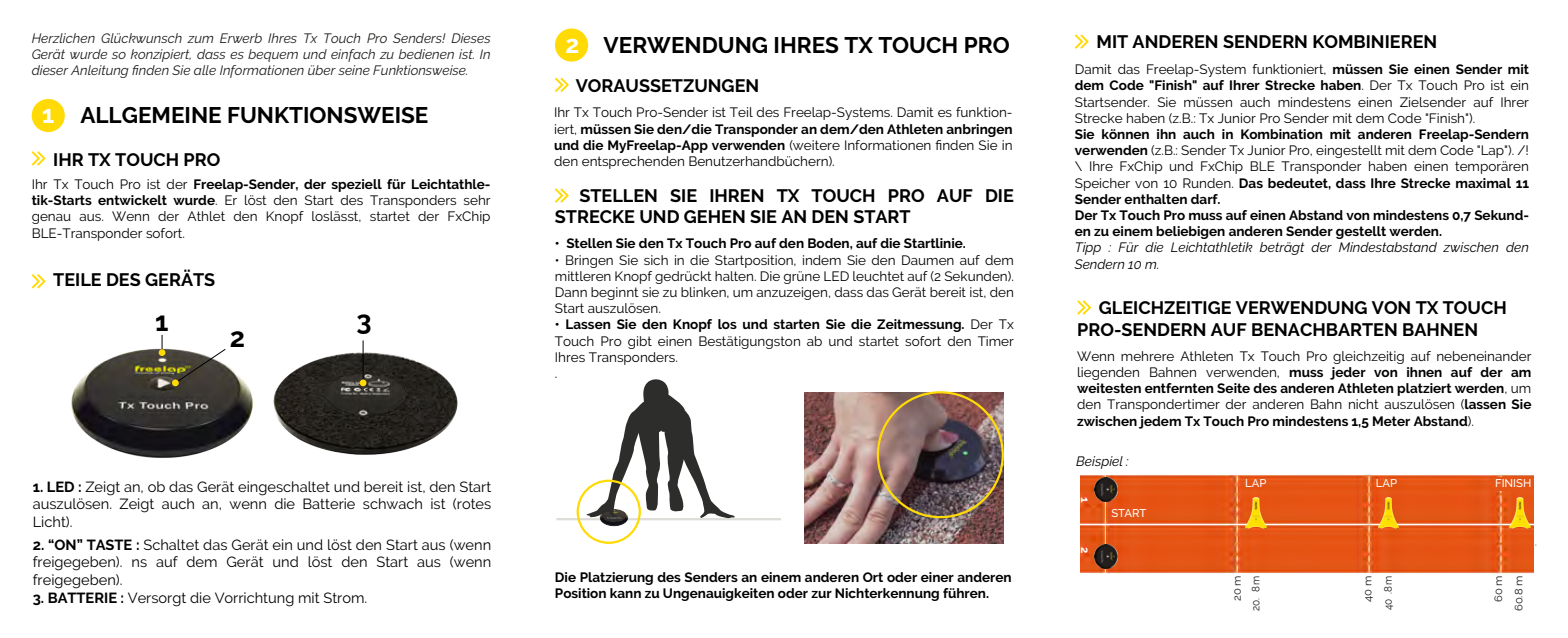
<style>
.page{position:relative;width:1568px;height:638px;background:#fff}
.page>*{position:absolute;margin:0;border:0;box-sizing:border-box;transform-origin:0 0}
.t1{font:700 27px "Raleway";color:#000}
.t2{font:700 24.53px "Raleway";color:#fff}
.t3{font:700 22.5px "Raleway";color:#000}
.t4{font:700 18px/21.6px "Raleway";color:#000}
.t5{font:14.62px/17.6px "Raleway";color:#000;text-align:justify}
.t6{font:13.5px/16.2px "Raleway";color:#000;text-align:justify}
.t7{font:700 13.5px/16.2px "Raleway";color:#000}
.t8{font:italic 13.5px/16.2px "Raleway";color:#1d1d1b;text-align:justify}
.t9{font:italic 13.5px/16.2px "Raleway";color:#000}
.t10{font:500 11.25px "Raleway";color:#fff}
.t11{font:700 11.25px "Raleway";color:#fff}
.t12{font:10.58px/20.2px "Raleway";color:#1d1d1b;text-align:right;scale:1.06 1}
.t13{font:10.58px "Raleway";color:#1d1d1b;scale:.94 1}
.s1{font-weight:700}
.s2{font-weight:400}
</style>
<div class="page">
<div style="left:32px;top:99px;width:33px;height:33px;background:#ffda05;border-radius:50%"></div>
<div style="left:555px;top:28px;width:33px;height:34px;background:#ffda05;border-radius:50%"></div>
<svg style="left:1077px;top:300px;width:14px;height:15px"></svg>
<svg style="left:1075px;top:34px;width:13px;height:15px"></svg>
<svg style="left:32px;top:151px;width:14px;height:14px"></svg>
<svg style="left:32px;top:274px;width:14px;height:14px"></svg>
<svg style="left:555px;top:78px;width:14px;height:14px"></svg>
<svg style="left:555px;top:188px;width:14px;height:15px"></svg>
<img style="left:71px;top:334px;width:182px;height:124px">
<img style="left:273px;top:340px;width:185px;height:115px">
<svg style="left:162px;top:335px;width:1px;height:14px"></svg>
<div style="left:159px;top:349px;width:6px;height:7px;background:#ffda05;border-radius:50%"></div>
<hr style="left:363px;top:340px;width:1px;height:43px;background:#000">
<div style="left:360px;top:379px;width:6px;height:7px;background:#ffda05;border-radius:50%"></div>
<svg style="left:175px;top:348px;width:51px;height:36px"></svg>
<div style="left:172px;top:379px;width:7px;height:7px;background:#ffda05;border-radius:50%"></div>
<img style="left:1080px;top:474px;width:453px;height:100px">
<div style="left:1492px;top:477px;width:40px;height:13px;background:#e55516"></div>
<img style="left:1509px;top:497px;width:21px;height:31px">
<img style="left:1378px;top:497px;width:21px;height:31px">
<img style="left:1245px;top:497px;width:21px;height:31px">
<div style="left:1086px;top:542px;width:14px;height:14px;background:#e55516;border-radius:50%"></div>
<div style="left:1086px;top:493px;width:14px;height:13px;background:#e55516;border-radius:50%"></div>
<img style="left:1095px;top:478px;width:22px;height:23px">
<img style="left:1095px;top:545px;width:22px;height:24px">
<img style="left:804px;top:392px;width:200px;height:151px">
<hr style="left:556px;top:518px;width:225px;height:2px;background:#dddcd9">
<img style="left:597px;top:518px;width:35px;height:17px">
<svg style="left:583px;top:379px;width:152px;height:139px"></svg>
<div style="left:576px;top:479px;width:65px;height:65px;border:2px solid #ffda05;border-radius:50%"></div>
<p class="t8" style="left:32px;top:30px;width:460px">Herzlichen Glückwunsch zum Erwerb Ihres Tx Touch Pro Senders! Dieses Gerät wurde so konzipiert, dass es bequem und einfach zu bedienen ist. In dieser Anleitung finden Sie alle Informationen über seine Funktionsweise.</p>
<h3 class="t3" style="left:80px;top:102px;width:350px">ALLGEMEINE FUNKTIONSWEISE</h3>
<h2 class="t2" style="left:42px;top:101px;width:14px">1</h2>
<h3 class="t4" style="left:53px;top:149px;width:169px">IHR TX TOUCH PRO</h3>
<p class="t6" style="left:32px;top:176px;width:460px">Ihr Tx Touch Pro ist der <span class="s1">Freelap-Sender, der speziell für Leichtathle&shy;tik-Starts entwickelt wurde</span>. Er löst den Start des Transponders sehr genau aus. Wenn der Athlet den Knopf loslässt, startet der FxChip BLE-Transponder sofort.</p>
<h3 class="t4" style="left:53px;top:269px;width:163px">TEILE DES GERÄTS</h3>
<h1 class="t1" style="left:155px;top:306px;width:15px">1</h1>
<h1 class="t1" style="left:356px;top:305px;width:17px">3</h1>
<h1 class="t1" style="left:230px;top:322px;width:17px">2</h1>
<p class="t5" style="left:33px;top:478px;width:460px"><span class="s1">1. LED :</span> Zeigt an, ob das Gerät eingeschaltet und bereit ist, den Start auszulösen. Zeigt auch an, wenn die Batterie schwach ist (rotes Licht).</p>
<p class="t5" style="left:33px;top:536px;width:460px"><span class="s1">2. “ON” TASTE :</span> Schaltet das Gerät ein und löst den Start aus (wenn freigegeben). ns auf dem Gerät und löst den Start aus (wenn freigegeben).</p>
<p class="t5" style="left:33px;top:588px;width:336px"><span class="s1">3. BATTERIE :</span> Versorgt die Vorrichtung mit Strom.</p>
<h2 class="t2" style="left:565px;top:30px;width:15px">2</h2>
<h3 class="t3" style="left:603px;top:32px;width:408px">VERWENDUNG IHRES TX TOUCH PRO</h3>
<h3 class="t4" style="left:576px;top:75px;width:185px">VORAUSSETZUNGEN</h3>
<p class="t6" style="left:554px;top:104px;width:460px">Ihr Tx Touch Pro-Sender ist Teil des Freelap-Systems. Damit es funktion&shy;iert, <span class="s1">müssen Sie den/die Transponder an dem/den Athleten anbringen und die MyFreelap-App verwenden</span> (weitere Informationen finden Sie in den entsprechenden Benutzerhandbüchern).</p>
<h3 class="t4" style="left:555px;top:184px;width:460px;text-indent:24px">STELLEN SIE IHREN TX TOUCH PRO AUF DIE<br>STRECKE UND GEHEN SIE AN DEN START</h3>
<p class="t7" style="left:555px;top:236px;width:412px">• Stellen Sie den Tx Touch Pro auf den Boden, auf die Startlinie.</p>
<p class="t6" style="left:555px;top:252px;width:460px">• Bringen Sie sich in die Startposition, indem Sie den Daumen auf dem mittleren Knopf gedrückt halten. Die grüne LED leuchtet auf (2 Sekunden).<br>Dann beginnt sie zu blinken, um anzuzeigen, dass das Gerät bereit ist, den Start auszulösen.</p>
<p class="t6" style="left:555px;top:316px;width:460px;text-align:left"><span class="s1">• Lassen Sie den Knopf los und starten Sie die Zeitmessung.</span> Der Tx Touch Pro gibt einen Bestätigungston ab und startet sofort den Timer Ihres Transponders.<br>.</p>
<p class="t7" style="left:555px;top:569px;width:458px">Die Platzierung des Senders an einem anderen Ort oder einer anderen<br>Position kann zu Ungenauigkeiten oder zur Nichterkennung führen.</p>
<h3 class="t4" style="left:1096px;top:31px;width:342px">MIT ANDEREN SENDERN KOMBINIEREN</h3>
<p class="t6" style="left:1075px;top:61px;width:456px">Damit das Freelap-System funktioniert, <span class="s1">müssen Sie einen Sender mit dem Code "Finish" auf Ihrer Strecke haben</span>. Der Tx Touch Pro ist ein Startsender. Sie müssen auch mindestens einen Zielsender auf Ihrer Strecke haben (z.B.: Tx Junior Pro Sender mit dem Code "Finish").</p>
<p class="t7" style="left:1075px;top:126px;width:456px">Sie können ihn auch in Kombination mit anderen Freelap-Sendern verwenden <span class="s2">(z.B.: Sender Tx Junior Pro, eingestellt mit dem Code "Lap"). /! \ Ihre FxChip und FxChip BLE Transponder haben einen temporären Speicher von 10 Runden.</span> Das bedeutet, dass Ihre Strecke maximal 11<br>Sender enthalten darf.<br>Der Tx Touch Pro muss auf einen Abstand von mindestens 0,7 Sekund&shy;en zu einem beliebigen anderen Sender gestellt werden.</p>
<p class="t9" style="left:1075px;top:239px;width:456px">Tipp : Für die Leichtathletik beträgt der Mindestabstand zwischen den<br>Sendern 10 m.</p>
<h3 class="t4" style="left:1077px;top:297px;width:431px;text-indent:22px">GLEICHZEITIGE VERWENDUNG VON TX TOUCH<br>PRO-SENDERN AUF BENACHBARTEN BAHNEN</h3>
<p class="t7" style="left:1077px;top:348px;width:456px;text-align:justify"><span class="s2">Wenn mehrere Athleten Tx Touch Pro gleichzeitig auf nebeneinander liegenden Bahnen verwenden,</span> muss jeder von ihnen auf der am weitesten entfernten Seite des anderen Athleten platziert werden<span class="s2">, um den Transpondertimer der anderen Bahn nicht auszulösen (</span>lassen Sie zwischen jedem Tx Touch Pro mindestens 1,5 Meter Abstand<span class="s2">).</span></p>
<p class="t9" style="left:1076px;top:453px;width:54px">Beispiel :</p>
<p class="t11" style="left:1091px;top:497px;width:7px;rotate:90deg">1</p>
<p class="t11" style="left:1091px;top:546px;width:8px;rotate:90deg">2</p>
<p class="t10" style="left:1111px;top:507px;width:36px">START</p>
<p class="t10" style="left:1245px;top:477px;width:23px">LAP</p>
<p class="t10" style="left:1376px;top:477px;width:23px">LAP</p>
<p class="t10" style="left:1495px;top:477px;width:38px">FINISH</p>
<p class="t12" style="left:1227px;top:601px;width:26px;rotate:-90deg">20 m</p>
<p class="t13" style="left:1249px;top:611px;width:39px;rotate:-90deg">20. 8 m</p>
<p class="t12" style="left:1357px;top:610px;width:34px;rotate:-90deg">40 m<br>40 .8 m</p>
<p class="t12" style="left:1488px;top:611px;width:35px;rotate:-90deg">60 m<br>60.8 m</p>
<p class="t13" style="left:1526px;top:546px;width:4px;rotate:-90deg">.</p>
</div>
